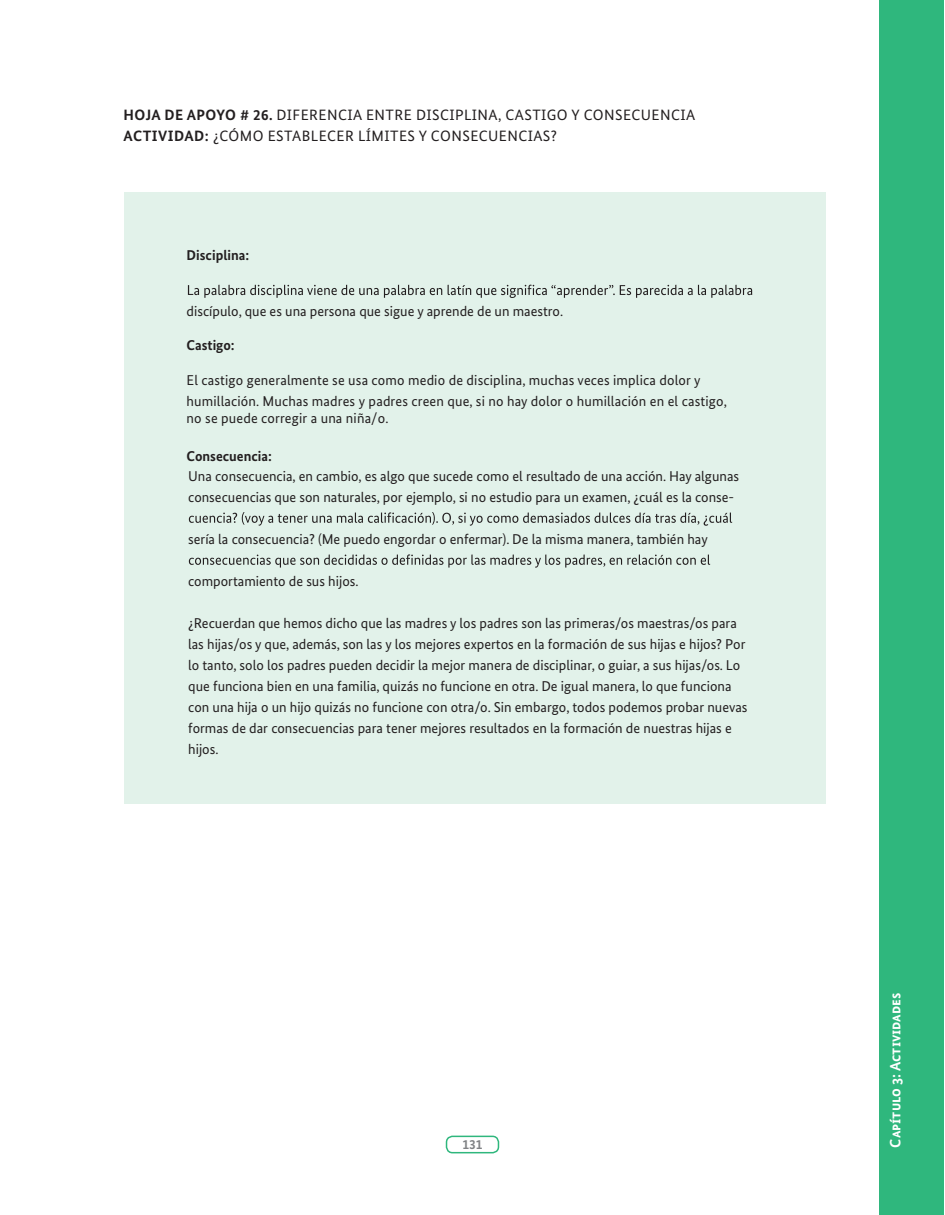
<style>
.page{position:relative;width:945px;height:1215px;background:#fff}
.page>*{position:absolute;margin:0;border:0;box-sizing:border-box;transform-origin:0 0}
.t1{font:15px/21px "Bundes Sans";letter-spacing:.03em;color:#231f20}
.t2{font:700 15px "Bundes Sans";color:#fff}
.t3{font:14.25px/21px "Bundes Sans";color:#231f20}
.t4{font:700 14.25px "Bundes Sans";color:#231f20}
.t5{font:700 13.5px "Bundes Sans";color:#808285}
.s1{font-weight:700}
</style>
<div class="page">
<div style="left:879px;top:0;width:65px;height:1215px;background:#2fb77d"></div>
<div style="left:446px;top:1136px;width:53px;height:17px;border:2px solid #2fb77d;border-radius:6px"></div>
<div style="left:124px;top:192px;width:702px;height:612px;background:#e2f2ea"></div>
<svg style="left:188px;top:285px;width:564px;height:13px"></svg>
<svg style="left:189px;top:512px;width:543px;height:14px"></svg>
<svg style="left:189px;top:554px;width:521px;height:14px"></svg>
<p class="t1" style="left:124px;top:104px;width:573px"><span class="s1">HOJA DE APOYO # 26.</span> DIFERENCIA ENTRE DISCIPLINA, CASTIGO Y CONSECUENCIA<br><span class="s1">ACTIVIDAD:</span> ¿CÓMO ESTABLECER LÍMITES Y CONSECUENCIAS?</p>
<p class="t4" style="left:187px;top:247px;width:64px">Disciplina:</p>
<p class="t3" style="left:187px;top:300px;width:378px">discípulo, que es una persona que sigue y aprende de un maestro.</p>
<p class="t4" style="left:187px;top:337px;width:50px">Castigo:</p>
<p class="t3" style="left:187px;top:369px;width:542px">El castigo generalmente se usa como medio de disciplina, muchas veces implica dolor y humillación. Muchas madres y padres creen que, si no hay dolor o humillación en el castigo,</p>
<p class="t3" style="left:187px;top:408px;width:203px">no se puede corregir a una niña/o.</p>
<p class="t4" style="left:187px;top:448px;width:87px">Consecuencia:</p>
<p class="t3" style="left:188px;top:465px;width:552px">Una consecuencia, en cambio, es algo que sucede como el resultado de una acción. Hay algunas consecuencias que son naturales, por ejemplo, si no estudio para un examen, ¿cuál es la conse-</p>
<p class="t3" style="left:188px;top:528px;width:521px">sería la consecuencia? (Me puedo engordar o enfermar). De la misma manera, también hay</p>
<p class="t3" style="left:188px;top:570px;width:172px">comportamiento de sus hijos.</p>
<p class="t3" style="left:188px;top:612px;width:561px">¿Recuerdan que hemos dicho que las madres y los padres son las primeras/os maestras/os para las hijas/os y que, además, son las y los mejores expertos en la formación de sus hijas e hijos? Por lo tanto, solo los padres pueden decidir la mejor manera de disciplinar, o guiar, a sus hijas/os. Lo que funciona bien en una familia, quizás no funcione en otra. De igual manera, lo que funciona con una hija o un hijo quizás no funcione con otra/o. Sin embargo, todos podemos probar nuevas formas de dar consecuencias para tener mejores resultados en la formación de nuestras hijas e hijos.</p>
<p class="t5" style="left:462px;top:1136px;width:22px">131</p>
<p class="t2" style="left:886px;top:1148px;width:156px;rotate:-90deg">Capítulo 3: Actividades</p>
</div>
